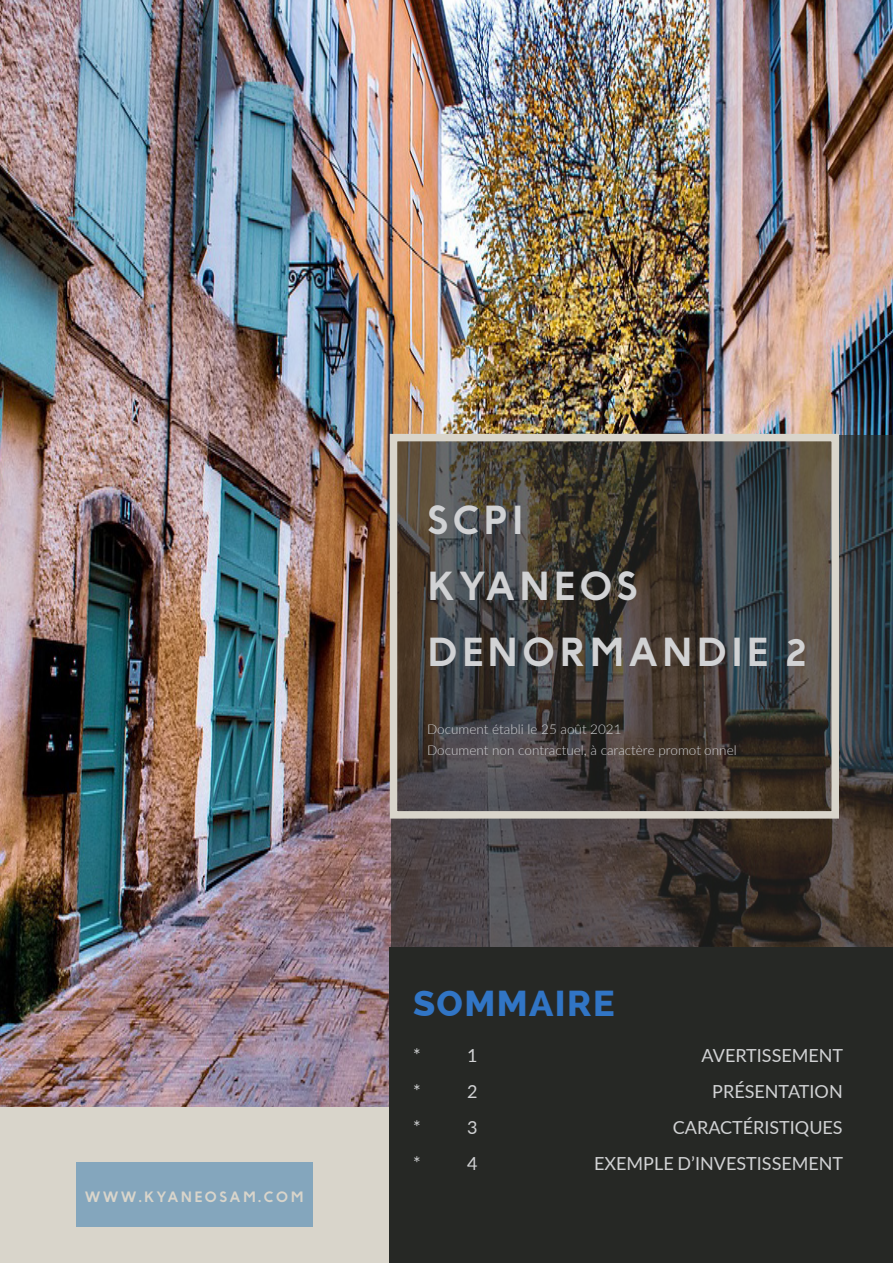
<style>
.page{position:relative;width:893px;height:1263px;background:#fff}
.page>*{position:absolute;margin:0;border:0;box-sizing:border-box;transform-origin:0 0}
.Corps_de_texte_-_Ali{font:700 40.5px/66px "Baufra W01";letter-spacing:.05em;color:#d1d2d4}
.En-tête_-_Aligner_à{font:800 36px "Raleway";letter-spacing:.04em;color:#3175c5}
.t1{font:18px "Lato";color:#d1d2d4}
.Nom_Contact{font:700 15px "Baufra W01";letter-spacing:.11em;color:#d9d5cb}
.Corps_de_texte_-_Ali-2{font:300 13.5px/21px "Lato";color:#d1d2d4}
</style>
<div class="page">
<img style="left:0;top:0;width:893px;height:1107px">
<div style="left:0;top:1107px;width:893px;height:156px;background:#d9d5cb"></div>
<svg style="left:391px;top:435px;width:502px;height:513px;background:#413d3a"></svg>
<div style="left:76px;top:1163px;width:236px;height:64px;background:#84a6bd"></div>
<div style="left:390px;top:434px;width:449px;height:385px;border:8px solid #d9d5cb"></div>
<div style="left:390px;top:948px;width:503px;height:315px;background:#262825"></div>
<p class="Nom_Contact" style="left:84px;top:1188px;width:221px">WWW.KYANEOSAM.COM</p>
<p class="Corps_de_texte_-_Ali" style="left:427px;top:487px;width:382px">SCPI<br>KYANEOS<br>DENORMANDIE 2</p>
<p class="Corps_de_texte_-_Ali-2" style="left:427px;top:718px;width:311px">Document établi le 25 août 2021<br>Document non contractuel, à caractère promot onnel</p>
<p class="En-tête_-_Aligner_à" style="left:413px;top:983px;width:203px">SOMMAIRE</p>
<p class="t1" style="left:413px;top:1043px;width:9px">*</p>
<p class="t1" style="left:467px;top:1043px;width:12px">1</p>
<p class="t1" style="left:702px;top:1043px;width:143px">AVERTISSEMENT</p>
<p class="t1" style="left:413px;top:1079px;width:9px">*</p>
<p class="t1" style="left:467px;top:1079px;width:12px">2</p>
<p class="t1" style="left:712px;top:1079px;width:132px">PRÉSENTATION</p>
<p class="t1" style="left:413px;top:1115px;width:9px">*</p>
<p class="t1" style="left:467px;top:1115px;width:12px">3</p>
<p class="t1" style="left:673px;top:1115px;width:171px">CARACTÉRISTIQUES</p>
<p class="t1" style="left:413px;top:1151px;width:9px">*</p>
<p class="t1" style="left:467px;top:1151px;width:12px">4</p>
<p class="t1" style="left:594px;top:1151px;width:251px">EXEMPLE D’INVESTISSEMENT</p>
</div>
